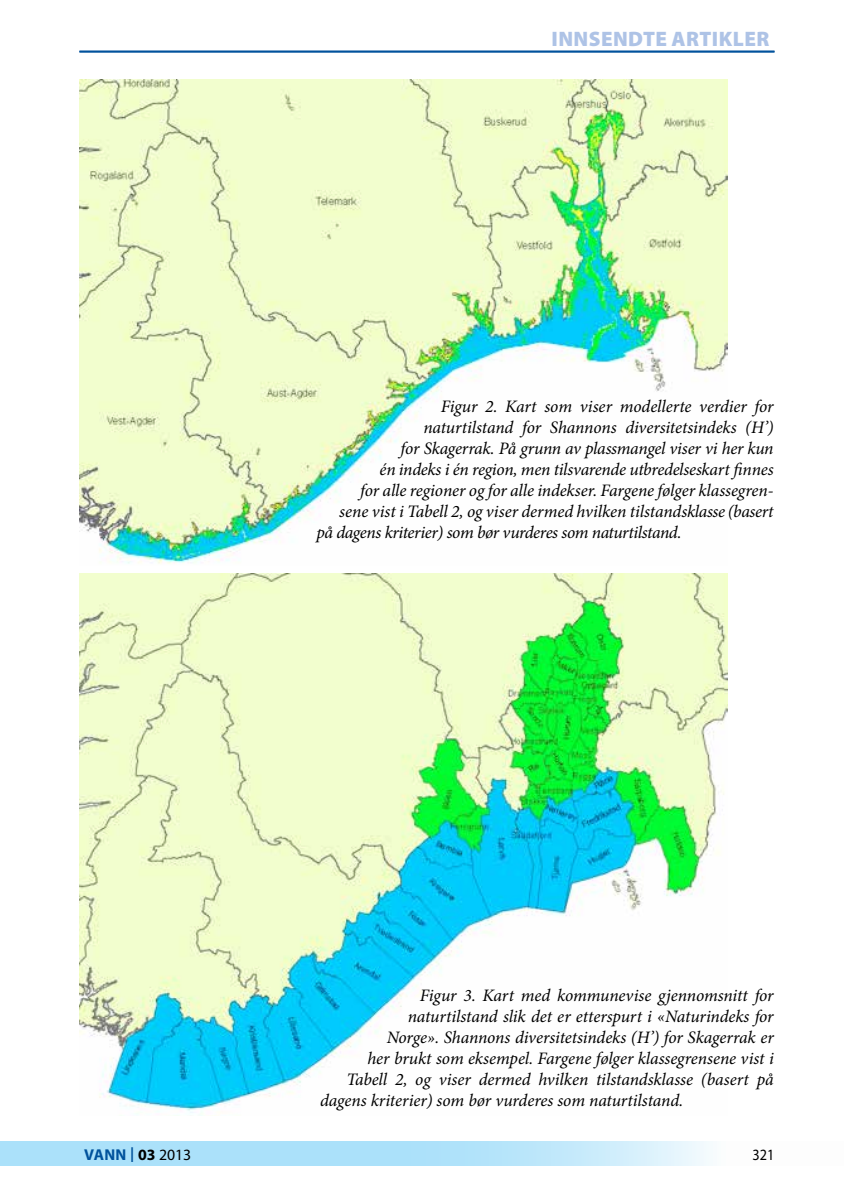
<style>
.page{position:relative;width:844px;height:1191px;background:#fff}
.page>*{position:absolute;margin:0;border:0;box-sizing:border-box;transform-origin:0 0}
.t1{font:900 21px "Myriad Pro";letter-spacing:.02em;color:#aec3e6}
.t2{font:italic 17.5px "Minion Pro";letter-spacing:-.01em;color:#000}
.t3{font:700 15.75px "Myriad Pro";letter-spacing:.01em;color:#00529c}
.t4{font:15.75px "Myriad Pro";color:#000;scale:.9 1}
.s1{font-weight:400;font-size:21.88px}
.s2{color:#000}
.s3{font-weight:400;color:#000}
</style>
<div class="page">
<svg style="left:0;top:1141px;width:709px;height:25px;fill:#abe1fa"></svg>
<hr style="left:79px;top:51px;width:695px;height:1px;background:#00529c">
<img style="left:79px;top:79px;width:648px;height:485px">
<img style="left:79px;top:573px;width:648px;height:542px">
<p class="t1" style="left:551px;top:27px;width:219px">INNSENDTE ARTIKLER</p>
<p class="t2" style="left:441px;top:395px;width:334px">Figur 2. Kart som viser modellerte verdier for</p>
<p class="t2" style="left:423px;top:416px;width:352px">naturtilstand for Shannons diversitetsindeks (H’)</p>
<p class="t2" style="left:400px;top:437px;width:374px">for Skagerrak. På grunn av plassmangel viser vi her kun</p>
<p class="t2" style="left:379px;top:458px;width:395px">én indeks i én region, men tilsvarende utbredelseskart finnes</p>
<p class="t2" style="left:360px;top:479px;width:414px">for alle regioner og for alle indekser. Fargene følger klassegren-</p>
<p class="t2" style="left:339px;top:500px;width:436px">sene vist i Tabell 2, og viser dermed hvilken tilstandsklasse (basert</p>
<p class="t2" style="left:316px;top:521px;width:366px">på dagens kriterier) som bør vurderes som naturtilstand.</p>
<p class="t2" style="left:420px;top:983px;width:355px">Figur 3. Kart med kommunevise gjennomsnitt for</p>
<p class="t2" style="left:407px;top:1004px;width:367px">naturtilstand slik det er etterspurt i «Naturindeks for</p>
<p class="t2" style="left:386px;top:1025px;width:388px">Norge». Shannons diversitetsindeks (H’) for Skagerrak er</p>
<p class="t2" style="left:367px;top:1046px;width:408px">her brukt som eksempel. Fargene følger klassegrensene vist i</p>
<p class="t2" style="left:346px;top:1067px;width:428px">Tabell 2, og viser dermed hvilken tilstandsklasse (basert på</p>
<p class="t2" style="left:320px;top:1088px;width:364px">dagens kriterier) som bør vurderes som naturtilstand.</p>
<p class="t3" style="left:84px;top:1144px;width:109px">VANN <span class="s1">I</span> <span class="s2">03</span> <span class="s3">2013</span></p>
<p class="t4" style="left:752px;top:1145px;width:26px">321</p>
</div>
